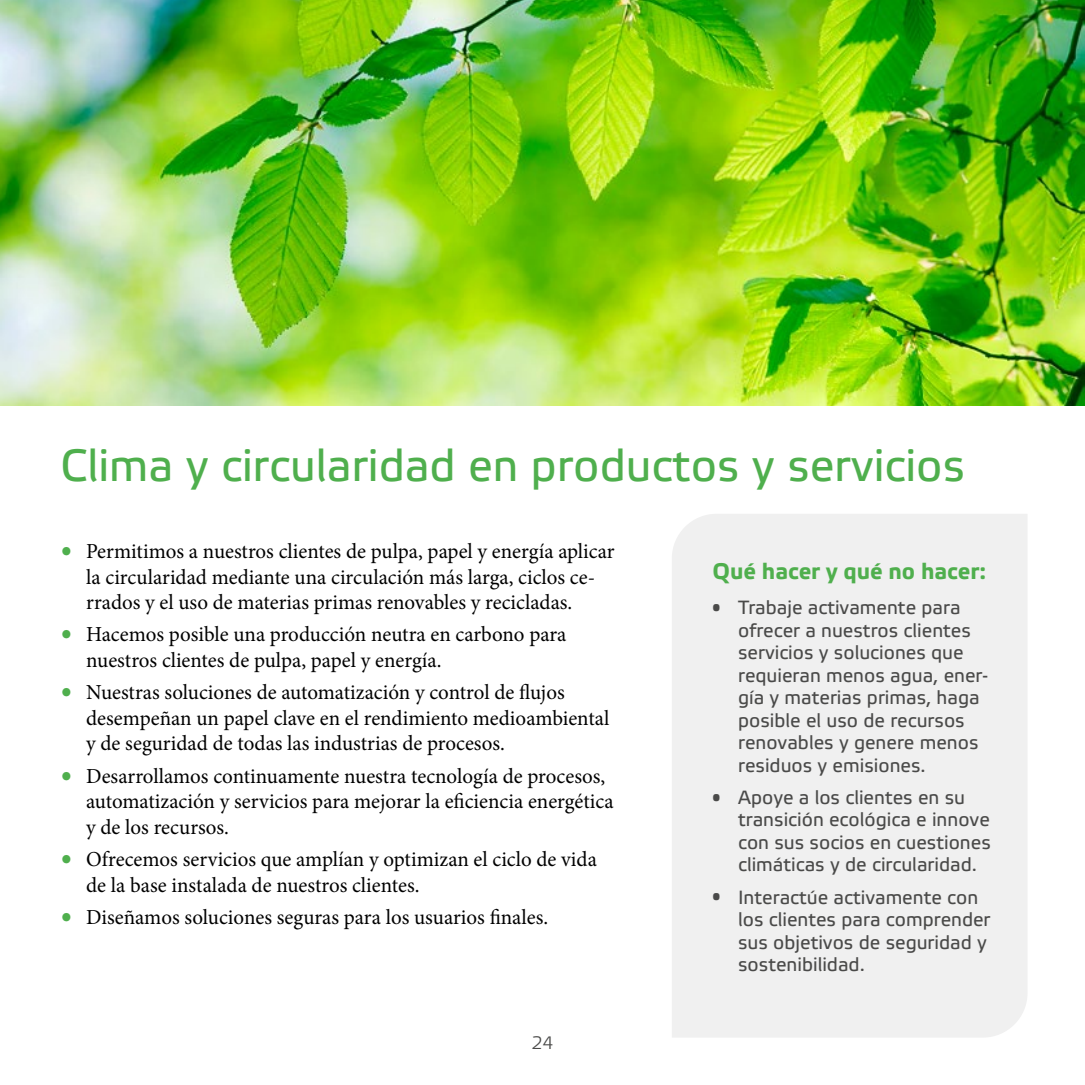
<style>
.page{position:relative;width:1085px;height:1085px;background:#fff}
.page>*{position:absolute;margin:0;border:0;box-sizing:border-box;transform-origin:0 0}
.t1{font:45px "Etelka Text";color:#4faf4d}
.t2{font:700 22.5px "Etelka Text";color:#4faf4d}
.t3{font:21.38px/25.7px "Minion Pro";color:#000}
.t4{font:19.12px/22.5px "Etelka Text";color:#4a4a49}
.t5{font:300 18px "Etelka";color:#4a4a49}
.s1{font-size:31.5px;color:#4faf4d}
.s2{font-size:13.5px}
</style>
<div class="page">
<img style="left:0;top:0;width:1084px;height:406px">
<div style="left:672px;top:514px;width:355px;height:523px;background:#f0f0f0"></div>
<h1 class="t1" style="left:61px;top:437px;width:905px">Clima y circularidad en productos y servicios</h1>
<p class="t3" style="left:86px;top:538px;width:530px;text-indent:-26px"><span class="s1">•</span> Permitimos a nuestros clientes de pulpa, papel y energía aplicar la circularidad mediante una circulación más larga, ciclos ce&shy;rrados y el uso de materias primas renovables y recicladas.</p>
<p class="t3" style="left:86px;top:621px;width:482px;text-indent:-26px"><span class="s1">•</span> Hacemos posible una producción neutra en carbono para nuestros clientes de pulpa, papel y energía.</p>
<p class="t3" style="left:86px;top:679px;width:524px;text-indent:-26px"><span class="s1">•</span> Nuestras soluciones de automatización y control de flujos desempeñan un papel clave en el rendimiento medioambiental y de seguridad de todas las industrias de procesos.</p>
<p class="t3" style="left:86px;top:762px;width:529px;text-indent:-26px"><span class="s1">•</span> Desarrollamos continuamente nuestra tecnología de procesos, automatización y servicios para mejorar la eficiencia energética y de los recursos.</p>
<p class="t3" style="left:86px;top:846px;width:512px;text-indent:-26px"><span class="s1">•</span> Ofrecemos servicios que amplían y optimizan el ciclo de vida de la base instalada de nuestros clientes.</p>
<p class="t3" style="left:61px;top:903px;width:489px"><span class="s1">•</span> Diseñamos soluciones seguras para los usuarios finales.</p>
<p class="t5" style="left:531px;top:1031px;width:24px">24</p>
<p class="t2" style="left:712px;top:557px;width:275px">Qué hacer y qué no hacer:</p>
<p class="t4" style="left:738px;top:596px;width:251px;text-indent:-26px"><span class="s2">•</span> Trabaje activamente para ofrecer a nuestros clientes servicios y soluciones que requieran menos agua, ener&shy;gía y materias primas, haga posible el uso de recursos renovables y genere menos residuos y emisiones.</p>
<p class="t4" style="left:738px;top:786px;width:254px;text-indent:-26px"><span class="s2">•</span> Apoye a los clientes en su transición ecológica e innove con sus socios en cuestiones climáticas y de circularidad.</p>
<p class="t4" style="left:738px;top:885px;width:254px;text-indent:-26px"><span class="s2">•</span> Interactúe activamente con los clientes para comprender sus objetivos de seguridad y sostenibilidad.</p>
</div>
